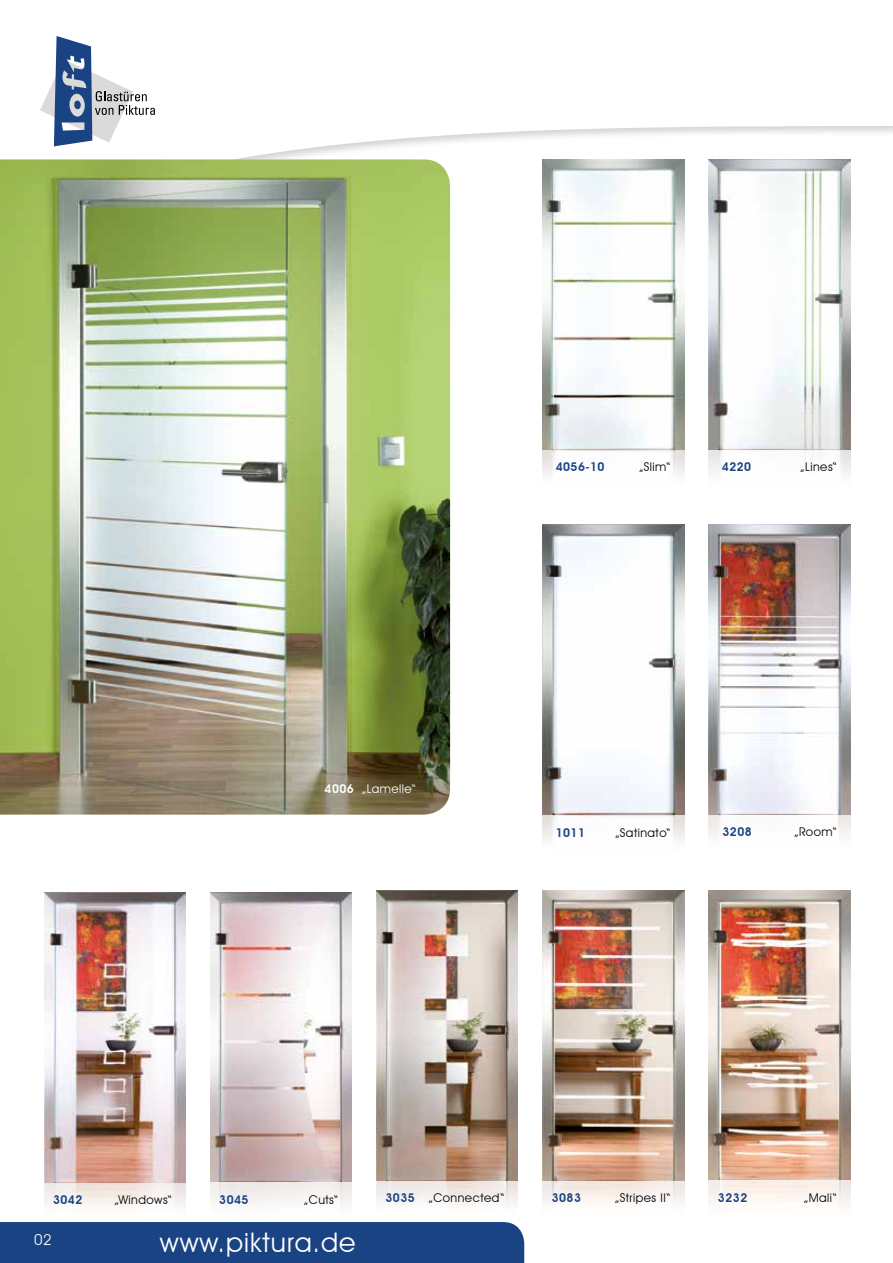
<style>
.page{position:relative;width:893px;height:1263px;background:#fff}
.page>*{position:absolute;margin:0;border:0;box-sizing:border-box;transform-origin:0 0}
.t1{font:27px "Avant Garde IT Cby BT";letter-spacing:.04em;color:#fff}
.t2{font:15px "Avant Garde IT Cby BT";color:#fff}
.t3{font:12px "Avant Garde IT Cby BT";letter-spacing:.04em;color:#000}
.t4{font:600 12px "Avant Garde IT Cby BT";letter-spacing:.04em;color:#194383}
.t5{font:12px "Avant Garde IT Cby BT";letter-spacing:.04em;color:#fff}
.s1{font-weight:600}
.s2{font-weight:600;color:#194383}
</style>
<div class="page">
<svg style="left:54px;top:126px;width:839px;height:255px"></svg>
<svg style="left:40px;top:36px;width:115px;height:110px"></svg>
<div style="left:0;top:1222px;width:524px;height:41px;background:#194383"></div>
<img style="left:0;top:159px;width:450px;height:656px">
<img style="left:210px;top:892px;width:142px;height:312px">
<img style="left:376px;top:890px;width:142px;height:317px">
<img style="left:543px;top:890px;width:141px;height:314px">
<img style="left:709px;top:890px;width:141px;height:314px">
<img style="left:44px;top:893px;width:141px;height:314px">
<img style="left:543px;top:160px;width:141px;height:315px">
<img style="left:709px;top:159px;width:141px;height:315px">
<img style="left:543px;top:525px;width:141px;height:315px">
<img style="left:709px;top:525px;width:141px;height:311px">
<p class="t5" style="left:325px;top:782px;width:92px"><span class="s1">4006</span> „Lamelle“</p>
<p class="t4" style="left:556px;top:460px;width:50px">4056-10</p>
<p class="t3" style="left:639px;top:460px;width:32px">„Slim“</p>
<p class="t4" style="left:722px;top:460px;width:31px">4220</p>
<p class="t3" style="left:800px;top:460px;width:38px">„Lines“</p>
<p class="t4" style="left:556px;top:825px;width:31px">1011</p>
<p class="t3" style="left:615px;top:825px;width:56px">„Satinato“</p>
<p class="t4" style="left:722px;top:825px;width:31px">3208</p>
<p class="t3" style="left:794px;top:825px;width:44px">„Room“</p>
<p class="t4" style="left:53px;top:1193px;width:31px">3042</p>
<p class="t4" style="left:219px;top:1192px;width:31px">3045</p>
<p class="t3" style="left:304px;top:1192px;width:35px">„Cuts“</p>
<p class="t3" style="left:385px;top:1190px;width:120px"><span class="s2">3035</span> „Connected“</p>
<p class="t4" style="left:552px;top:1191px;width:31px">3083</p>
<p class="t3" style="left:615px;top:1190px;width:57px">„Stripes II“</p>
<p class="t4" style="left:718px;top:1190px;width:31px">3232</p>
<p class="t3" style="left:804px;top:1190px;width:34px">„Mali“</p>
<p class="t3" style="left:115px;top:1193px;width:58px">„Windows“</p>
<p class="t2" style="left:34px;top:1231px;width:19px">02</p>
<h1 class="t1" style="left:160px;top:1226px;width:197px">www.piktura.de</h1>
</div>
